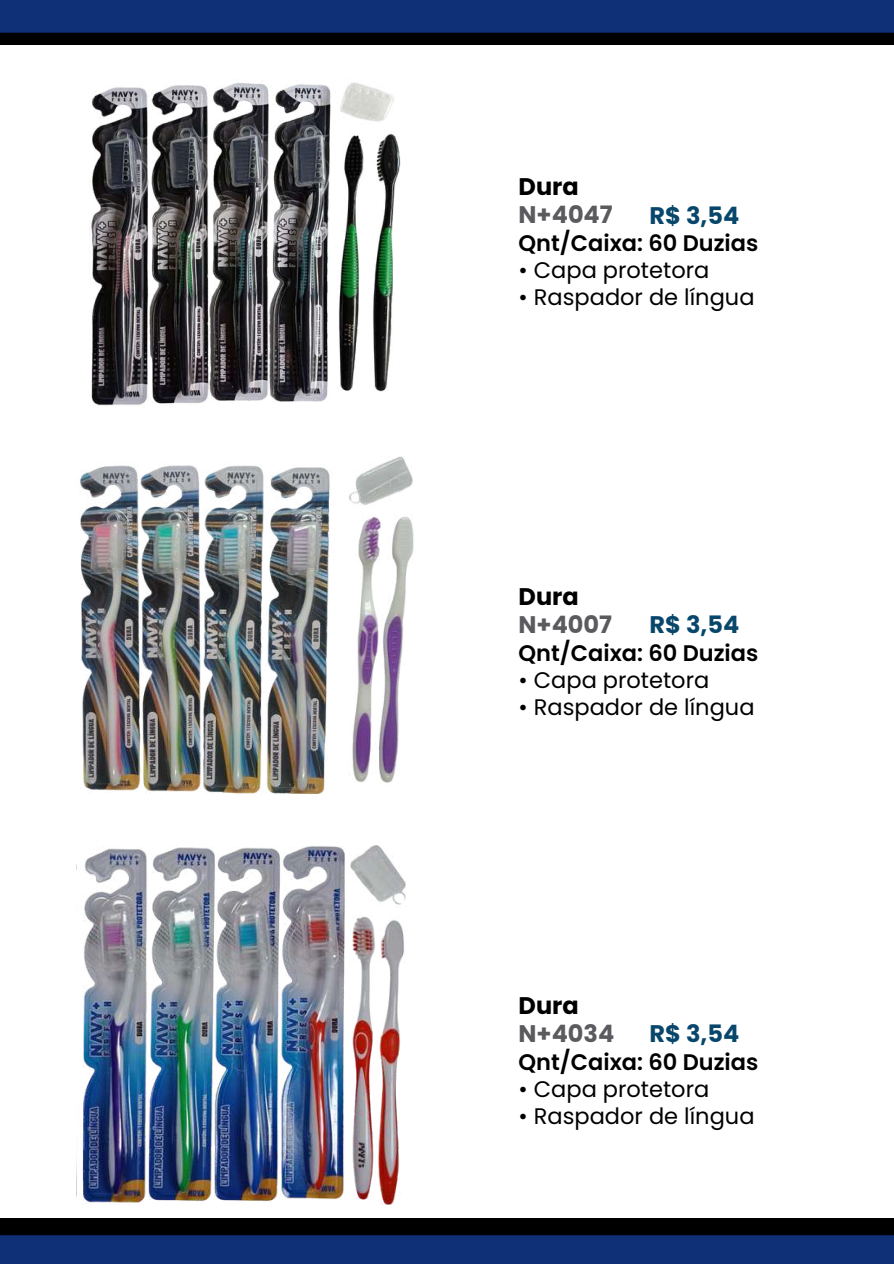
<style>
.page{position:relative;width:894px;height:1264px;background:#fff}
.page>*{position:absolute;margin:0;border:0;box-sizing:border-box;transform-origin:0 0}
.t1{font:700 24px "Poppins";color:#5b5b5f}
.t2{font:700 24px "Poppins";color:#08476b}
.t3{font:700 24px "Poppins";color:#000}
.t4{font:22.5px "Poppins";color:#000}
.t5{font:600 22.5px "Poppins";color:#000}
</style>
<div class="page">
<svg style="left:0;top:0;width:893px;height:45px;background:#0a2255"></svg>
<svg style="left:0;top:1218px;width:893px;height:45px;background:#091c48"></svg>
<img style="left:91px;top:82px;width:310px;height:324px">
<img style="left:80px;top:456px;width:334px;height:337px">
<img style="left:82px;top:845px;width:323px;height:358px">
<p class="t3" style="left:518px;top:170px;width:62px">Dura</p>
<p class="t1" style="left:518px;top:198px;width:96px">N+4047</p>
<p class="t2" style="left:649px;top:198px;width:91px">R$ 3,54</p>
<p class="t5" style="left:518px;top:227px;width:241px">Qnt/Caixa: 60 Duzias</p>
<p class="t4" style="left:518px;top:254px;width:192px">• Capa protetora</p>
<p class="t4" style="left:518px;top:281px;width:237px">• Raspador de língua</p>
<p class="t3" style="left:518px;top:579px;width:62px">Dura</p>
<p class="t1" style="left:518px;top:607px;width:95px">N+4007</p>
<p class="t2" style="left:649px;top:608px;width:91px">R$ 3,54</p>
<p class="t5" style="left:518px;top:637px;width:241px">Qnt/Caixa: 60 Duzias</p>
<p class="t4" style="left:518px;top:664px;width:192px">• Capa protetora</p>
<p class="t4" style="left:518px;top:691px;width:237px">• Raspador de língua</p>
<p class="t3" style="left:518px;top:988px;width:62px">Dura</p>
<p class="t1" style="left:518px;top:1016px;width:97px">N+4034</p>
<p class="t2" style="left:649px;top:1016px;width:91px">R$ 3,54</p>
<p class="t5" style="left:518px;top:1046px;width:241px">Qnt/Caixa: 60 Duzias</p>
<p class="t4" style="left:518px;top:1073px;width:192px">• Capa protetora</p>
<p class="t4" style="left:518px;top:1100px;width:237px">• Raspador de língua</p>
</div>
